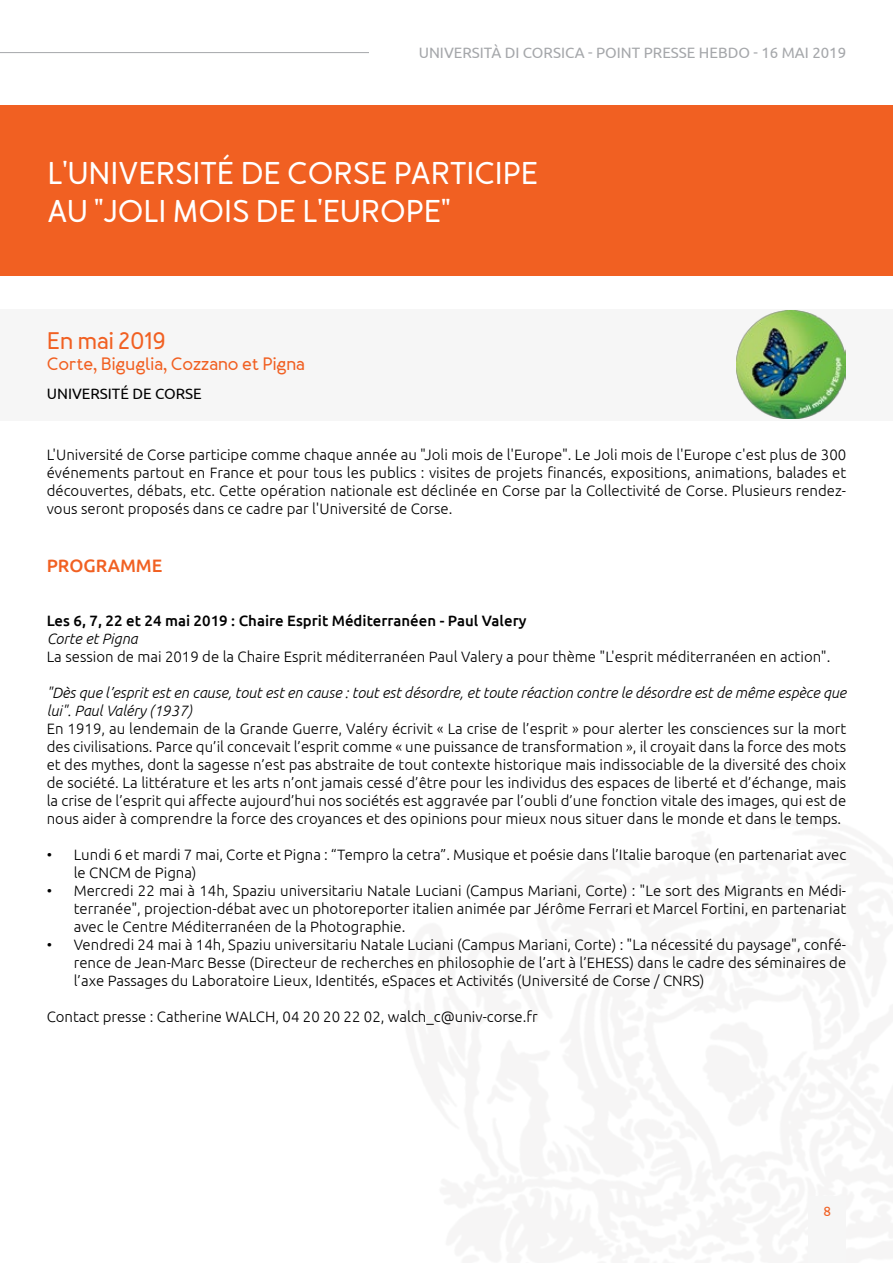
<style>
.page{position:relative;width:893px;height:1263px;background:#fff}
.page>*{position:absolute;margin:0;border:0;box-sizing:border-box;transform-origin:0 0}
.Titre_Actu{font:700 31.5px/37.8px "Merlo Round";color:#fff}
.Date{font:700 24px "Merlo Round";color:#f16022}
.Lieu{font:700 18px "Merlo Round";color:#f16022}
.Intertitre{font:500 18px "Ubuntu";color:#f16022}
.Texte{font:300 15px/18px "Ubuntu";color:#000;text-align:justify}
.Texte-2{font:italic 300 15px/18px "Ubuntu";color:#000}
.Texte-3{font:500 15px "Ubuntu";color:#000}
.t1{font:15px "Ubuntu";color:#a5a7aa}
.Organisateurs{font:15px "Ubuntu";color:#000}
.t2{font:13.5px "Ubuntu";color:#f16022}
</style>
<div class="page">
<div style="left:808px;top:1197px;width:38px;height:66px;background:#f6f6f6"></div>
<hr style="left:0;top:52px;width:845px;height:1px;background:#a5a7aa">
<div style="left:370px;top:47px;width:476px;height:11px;background:#fff"></div>
<div style="left:0;top:309px;width:893px;height:112px;background:#f6f6f6"></div>
<div style="left:1px;top:105px;width:892px;height:171px;background:#f16022"></div>
<img style="left:737px;top:310px;width:108px;height:109px">
<p class="t1" style="left:419px;top:44px;width:429px">UNIVERSITÀ DI CORSICA - POINT PRESSE HEBDO - 16 mai 2019</p>
<p class="Titre_Actu" style="left:48px;top:156px;width:492px">L'UNIVERSITÉ DE CORSE PARTICIPE<br>AU "JOLI MOIS DE L'EUROPE"</p>
<p class="Date" style="left:47px;top:326px;width:120px">En mai 2019</p>
<p class="Lieu" style="left:47px;top:353px;width:260px">Corte, Biguglia, Cozzano et Pigna</p>
<p class="Organisateurs" style="left:47px;top:384px;width:157px">UNIVERSITÉ DE CORSE</p>
<p class="Texte" style="left:47px;top:446px;width:801px">L'Université de Corse participe comme chaque année au "Joli mois de l'Europe". Le Joli mois de l'Europe c'est plus de 300 événements partout en France et pour tous les publics : visites de projets financés, expositions, animations, balades et découvertes, débats, etc. Cette opération nationale est déclinée en Corse par la Collectivité de Corse. Plusieurs rendez&shy;vous seront proposés dans ce cadre par l'Université de Corse.</p>
<p class="Intertitre" style="left:47px;top:554px;width:117px">PROGRAMME</p>
<p class="Texte-3" style="left:47px;top:611px;width:481px">Les 6, 7, 22 et 24 mai 2019 : Chaire Esprit Méditerranéen - Paul Valery</p>
<p class="Texte-2" style="left:47px;top:629px;width:92px">Corte et Pigna</p>
<p class="Texte" style="left:47px;top:647px;width:785px">La session de mai 2019 de la Chaire Esprit méditerranéen Paul Valery a pour thème "L'esprit méditerranéen en action".</p>
<p class="Texte-2" style="left:47px;top:683px;width:801px">"Dès que l’esprit est en cause, tout est en cause : tout est désordre, et toute réaction contre le désordre est de même espèce que lui". Paul Valéry (1937)</p>
<p class="Texte" style="left:47px;top:719px;width:801px">En 1919, au lendemain de la Grande Guerre, Valéry écrivit « La crise de l’esprit » pour alerter les consciences sur la mort des civilisations. Parce qu’il concevait l’esprit comme « une puissance de transformation », il croyait dans la force des mots et des mythes, dont la sagesse n’est pas abstraite de tout contexte historique mais indissociable de la diversité des choix de société. La littérature et les arts n’ont jamais cessé d’être pour les individus des espaces de liberté et d’échange, mais la crise de l’esprit qui affecte aujourd’hui nos sociétés est aggravée par l’oubli d’une fonction vitale des images, qui est de nous aider à comprendre la force des croyances et des opinions pour mieux nous situer dans le monde et dans le temps.</p>
<p class="Texte" style="left:74px;top:845px;width:774px;text-indent:-27px">• Lundi 6 et mardi 7 mai, Corte et Pigna : “Tempro la cetra”. Musique et poésie dans l’Italie baroque (en partenariat avec le CNCM de Pigna)</p>
<p class="Texte" style="left:74px;top:881px;width:774px;text-indent:-27px">• Mercredi 22 mai à 14h, Spaziu universitariu Natale Luciani (Campus Mariani, Corte) : "Le sort des Migrants en Médi&shy;terranée", projection-débat avec un photoreporter italien animée par Jérôme Ferrari et Marcel Fortini, en partenariat avec le Centre Méditerranéen de la Photographie.</p>
<p class="Texte" style="left:74px;top:935px;width:774px;text-indent:-27px">• Vendredi 24 mai à 14h, Spaziu universitariu Natale Luciani (Campus Mariani, Corte) : "La nécessité du paysage", confé&shy;rence de Jean-Marc Besse (Directeur de recherches en philosophie de l’art à l’EHESS) dans le cadre des séminaires de l’axe Passages du Laboratoire Lieux, Identités, eSpaces et Activités (Université de Corse / CNRS)</p>
<p class="Texte" style="left:47px;top:1007px;width:492px">Contact presse : Catherine WALCH, 04 20 20 22 02, walch_c@univ-corse.fr</p>
<p class="t2" style="left:823px;top:1203px;width:9px">8</p>
</div>
